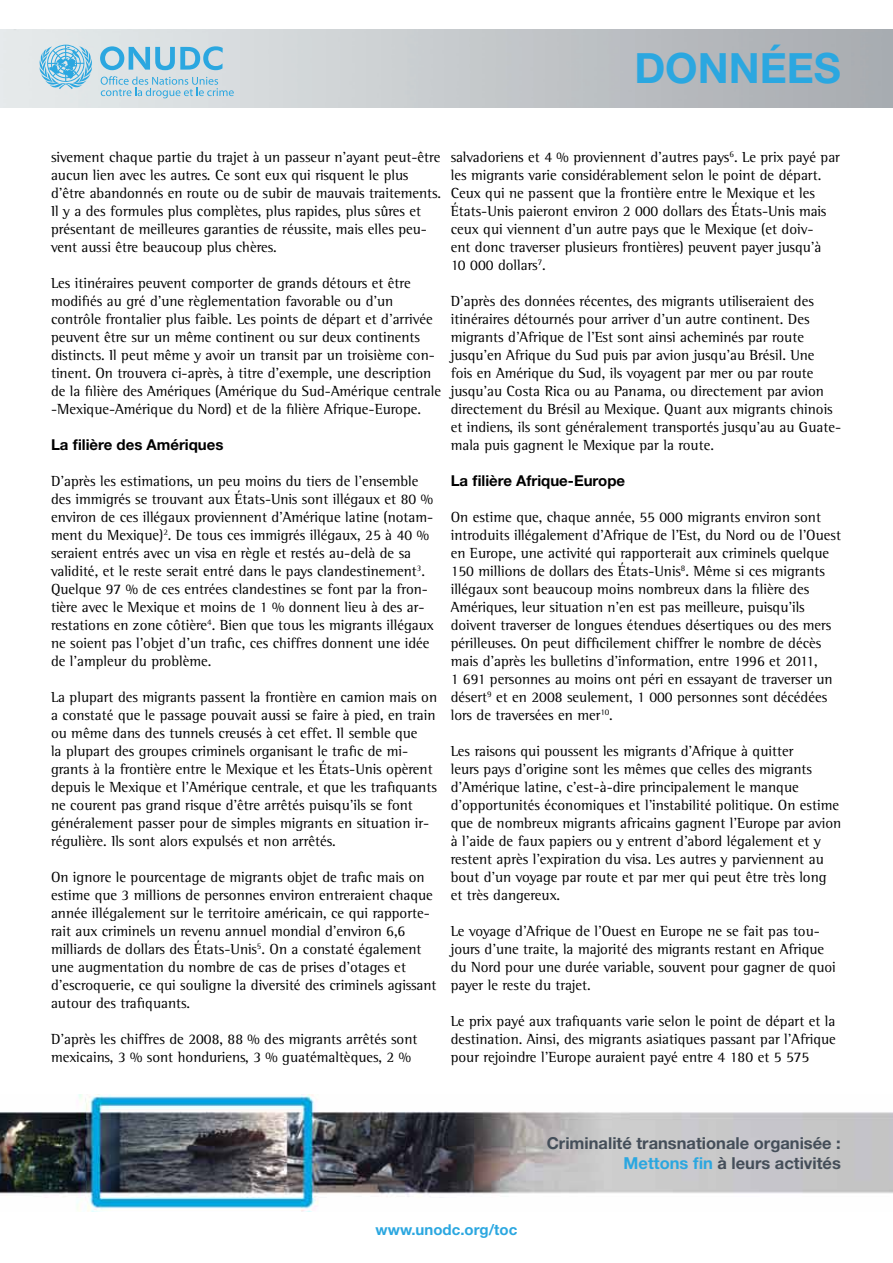
<style>
.page{position:relative;width:893px;height:1263px;background:#fff}
.page>*{position:absolute;margin:0;border:0;box-sizing:border-box;transform-origin:0 0}
.t1{font:700 41.7px "Helvetica Neue";color:#2ba7e0}
.t2{font:700 16.5px/19.8px "Helvetica Neue";color:#444e59;text-align:right}
.t3{font:15px/18px "Rotis Semi Serif";color:#000}
.t4{font:700 15px "Helvetica Neue";color:#000}
.t5{font:700 15px "Helvetica Neue";color:#2ba7e0}
.s1{color:#2ba7e0}
</style>
<div class="page">
<img style="left:0;top:1095px;width:893px;height:117px">
<svg style="left:100px;top:46px;width:123px;height:24px;background:#8dc7e1"></svg>
<svg style="left:40px;top:45px;width:52px;height:44px;background:#93cbe4"></svg>
<svg style="left:101px;top:76px;width:133px;height:22px;background:#b9d5e1"></svg>
<h1 class="t1" style="left:634px;top:42px;width:208px">DONNÉES</h1>
<p class="t3" style="left:51px;top:148px;width:391px">sivement chaque partie du trajet à un passeur n’ayant peut-être aucun lien avec les autres. Ce sont eux qui risquent le plus d’être abandonnés en route ou de subir de mauvais traitements.<br>Il y a des formules plus complètes, plus rapides, plus sûres et présentant de meilleures garanties de réussite, mais elles peu&shy;vent aussi être beaucoup plus chères.</p>
<p class="t3" style="left:51px;top:274px;width:392px">Les itinéraires peuvent comporter de grands détours et être modifiés au gré d’une règlementation favorable ou d’un contrôle frontalier plus faible. Les points de départ et d’arrivée peuvent être sur un même continent ou sur deux continents distincts. Il peut même y avoir un transit par un troisième con&shy;tinent. On trouvera ci‑après, à titre d’exemple, une description de la filière des Amériques (Amérique du Sud-Amérique centrale -Mexique-Amérique du Nord) et de la filière Afrique-Europe.</p>
<p class="t4" style="left:51px;top:435px;width:174px">La filière des Amériques</p>
<p class="t3" style="left:51px;top:472px;width:384px">D’après les estimations, un peu moins du tiers de l’ensemble des immigrés se trouvant aux États-Unis sont illégaux et 80 % environ de ces illégaux proviennent d’Amérique latine (notam&shy;ment du Mexique)<sup>2</sup>. De tous ces immigrés illégaux, 25 à 40 % seraient entrés avec un visa en règle et restés au-delà de sa validité, et le reste serait entré dans le pays clandestinement<sup>3</sup>.<br>Quelque 97 % de ces entrées clandestines se font par la fron&shy;tière avec le Mexique et moins de 1 % donnent lieu à des ar&shy;restations en zone côtière<sup>4</sup>. Bien que tous les migrants illégaux ne soient pas l’objet d’un trafic, ces chiffres donnent une idée de l’ampleur du problème.</p>
<p class="t3" style="left:51px;top:688px;width:388px">La plupart des migrants passent la frontière en camion mais on a constaté que le passage pouvait aussi se faire à pied, en train ou même dans des tunnels creusés à cet effet. Il semble que<br>la plupart des groupes criminels organisant le trafic de mi&shy;grants à la frontière entre le Mexique et les États-Unis opèrent depuis le Mexique et l’Amérique centrale, et que les trafiquants ne courent pas grand risque d’être arrêtés puisqu’ils se font généralement passer pour de simples migrants en situation ir&shy;régulière. Ils sont alors expulsés et non arrêtés.</p>
<p class="t3" style="left:51px;top:868px;width:387px">On ignore le pourcentage de migrants objet de trafic mais on estime que 3 millions de personnes environ entreraient chaque année illégalement sur le territoire américain, ce qui rapporte&shy;rait aux criminels un revenu annuel mondial d’environ 6,6 milliards de dollars des États-Unis<sup>5</sup>. On a constaté également une augmentation du nombre de cas de prises d’otages et d’escroquerie, ce qui souligne la diversité des criminels agissant autour des trafiquants.</p>
<p class="t3" style="left:51px;top:1030px;width:368px">D’après les chiffres de 2008, 88 % des migrants arrêtés sont mexicains, 3 % sont honduriens, 3 % guatémaltèques, 2 %</p>
<p class="t3" style="left:451px;top:148px;width:391px">salvadoriens et 4 % proviennent d’autres pays<sup>6</sup>. Le prix payé par les migrants varie considérablement selon le point de départ.<br>Ceux qui ne passent que la frontière entre le Mexique et les États‑Unis paieront environ 2 000 dollars des États-Unis mais ceux qui viennent d’un autre pays que le Mexique (et doiv-<br>ent donc traverser plusieurs frontières) peuvent payer jusqu’à 10 000 dollars<sup>7</sup>.</p>
<p class="t3" style="left:451px;top:292px;width:392px">D’après des données récentes, des migrants utiliseraient des itinéraires détournés pour arriver d’un autre continent. Des migrants d’Afrique de l’Est sont ainsi acheminés par route jusqu’en Afrique du Sud puis par avion jusqu’au Brésil. Une<br>fois en Amérique du Sud, ils voyagent par mer ou par route jusqu’au Costa Rica ou au Panama, ou directement par avion directement du Brésil au Mexique. Quant aux migrants chinois et indiens, ils sont généralement transportés jusqu’au au Guate&shy;mala puis gagnent le Mexique par la route.</p>
<p class="t4" style="left:451px;top:471px;width:176px">La filière Afrique-Europe</p>
<p class="t3" style="left:451px;top:508px;width:392px">On estime que, chaque année, 55 000 migrants environ sont introduits illégalement d’Afrique de l’Est, du Nord ou de l’Ouest en Europe, une activité qui rapporterait aux criminels quelque 150 millions de dollars des États-Unis<sup>8</sup>. Même si ces migrants illégaux sont beaucoup moins nombreux dans la filière des Amériques, leur situation n’en est pas meilleure, puisqu’ils doivent traverser de longues étendues désertiques ou des mers périlleuses. On peut difficilement chiffrer le nombre de décès mais d’après les bulletins d’information, entre 1996 et 2011,<br>1 691 personnes au moins ont péri en essayant de traverser un désert<sup>9</sup> et en 2008 seulement, 1 000 personnes sont décédées lors de traversées en mer<sup>10</sup>.</p>
<p class="t3" style="left:451px;top:742px;width:392px">Les raisons qui poussent les migrants d’Afrique à quitter<br>leurs pays d’origine sont les mêmes que celles des migrants d’Amérique latine, c’est-à-dire principalement le manque d’opportunités économiques et l’instabilité politique. On estime que de nombreux migrants africains gagnent l’Europe par avion à l’aide de faux papiers ou y entrent d’abord légalement et y restent après l’expiration du visa. Les autres y parviennent au bout d’un voyage par route et par mer qui peut être très long et très dangereux.</p>
<p class="t3" style="left:451px;top:922px;width:387px">Le voyage d’Afrique de l’Ouest en Europe ne se fait pas tou&shy;jours d’une traite, la majorité des migrants restant en Afrique du Nord pour une durée variable, souvent pour gagner de quoi payer le reste du trajet.</p>
<p class="t3" style="left:451px;top:1012px;width:387px;text-align:justify">Le prix payé aux trafiquants varie selon le point de départ et la destination. Ainsi, des migrants asiatiques passant par l’Afrique pour rejoindre l’Europe auraient payé entre 4 180 et 5 575</p>
<p class="t2" style="left:547px;top:1133px;width:296px">Criminalité transnationale organisée :<br><span class="s1">Mettons fin</span> à leurs activités</p>
<p class="t5" style="left:376px;top:1220px;width:143px">www.unodc.org/toc</p>
</div>
